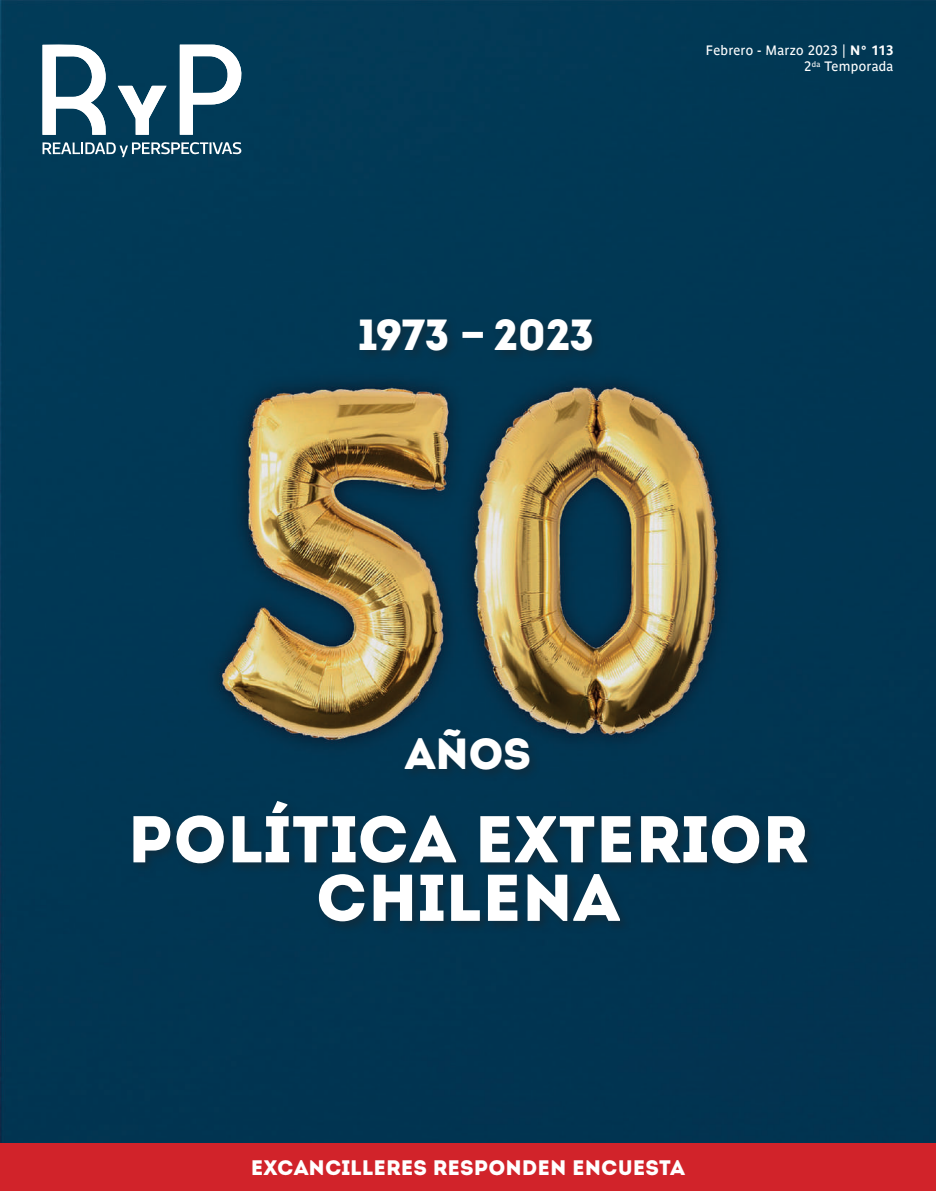
<style>
.page{position:relative;width:936px;height:1191px;background:#fff}
.page>*{position:absolute;margin:0;border:0;box-sizing:border-box;transform-origin:0 0}
.t1{font:66px/58.5px "Intro";color:#fff;text-align:center}
.t2{font:43.5px "Intro";letter-spacing:-.015em;color:#fff}
.t3{font:21px "Intro";color:#fff}
.t4{font:13.5px/16.5px "Parisine Std";letter-spacing:.02em;color:#fff;text-align:right}
.s1{font-weight:700}
</style>
<div class="page">
<img style="left:0;top:0;width:935px;height:1143px">
<svg style="left:43px;top:142px;width:198px;height:15px"></svg>
<svg style="left:43px;top:45px;width:64px;height:90px"></svg>
<svg style="left:180px;top:45px;width:61px;height:90px"></svg>
<svg style="left:118px;top:86px;width:48px;height:49px"></svg>
<div style="left:130px;top:797px;width:689px;height:137px;background:#231f20;opacity:.38"></div>
<div style="left:401px;top:725px;width:140px;height:57px;background:#04334e"></div>
<div style="left:356px;top:315px;width:248px;height:47px;background:#04354f"></div>
<div style="left:462px;top:332px;width:21px;height:6px;background:#fff"></div>
<div style="left:0;top:1143px;width:935px;height:48px;background:#d1232a"></div>
<h2 class="t2" style="left:359px;top:308px;width:236px">1973 2023</h2>
<p class="t4" style="left:705px;top:42px;width:189px">Febrero - Marzo 2023 | <span class="s1">N° 113<br></span>2<sup>da</sup> Temporada</p>
<h2 class="t2" style="left:405px;top:727px;width:128px">AÑOS</h2>
<h1 class="t1" style="left:127px;top:810px;width:682px">POLÍTICA EXTERIOR<br>CHILENA</h1>
<h3 class="t3" style="left:251px;top:1155px;width:435px">EXCANCILLERES RESPONDEN ENCUESTA</h3>
</div>
